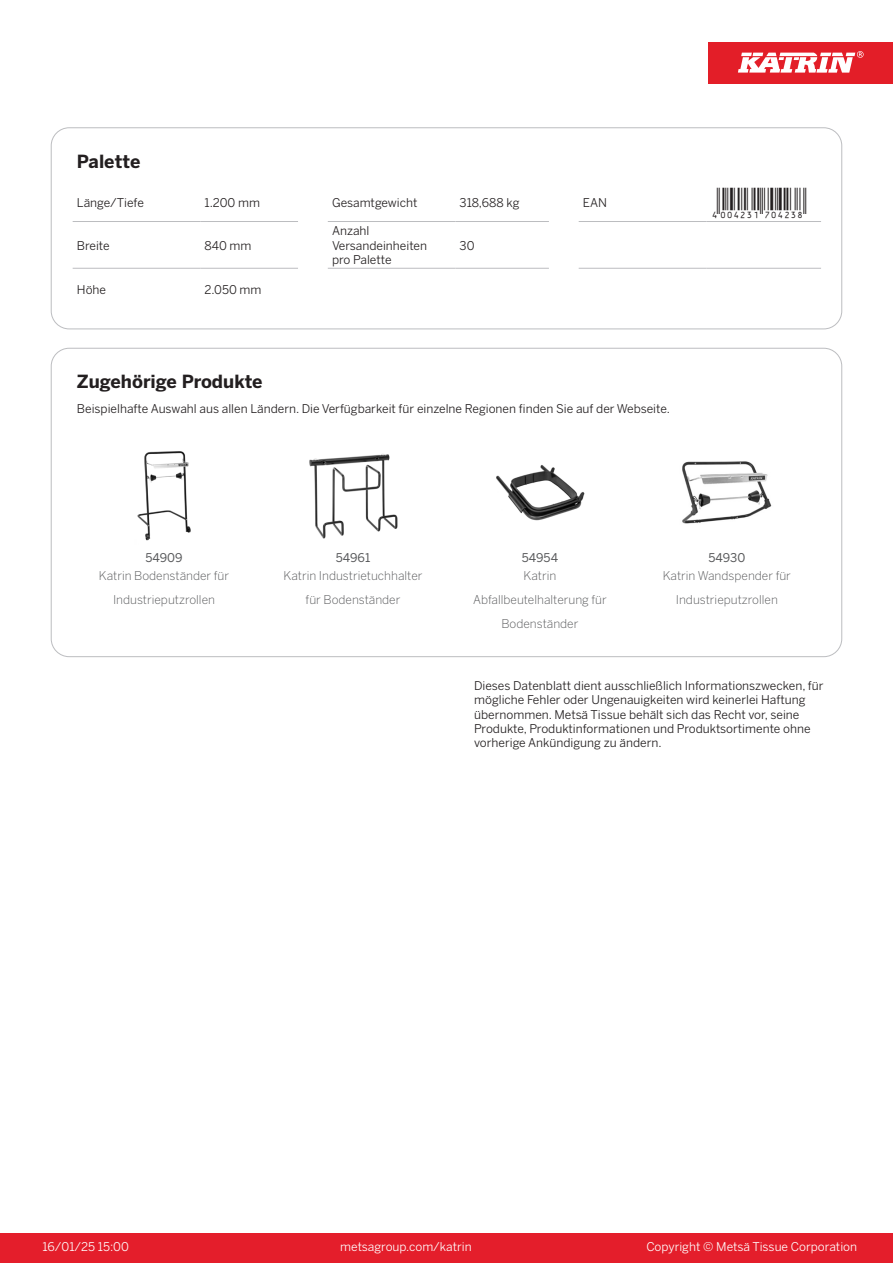
<style>
.page{position:relative;width:893px;height:1263px;background:#fff}
.page>*{position:absolute;margin:0;border:0;box-sizing:border-box;transform-origin:0 0}
.T_EAN{font:30px "Viisas EAN Matala";color:#231f20}
.T_TableHeader{font:700 18px "Benton Sans";color:#231f20}
.Disclaimer{font:12px/14.4px "Benton Sans";color:#231f20}
.T_TableBody{font:12px/14.4px "Benton Sans";color:#231f20}
.T_RelatedName{font:300 12px/24px "Benton Sans";color:#57585a;text-align:center}
.t1{font:12px "Benton Sans";color:#fff}
.T_RelatedCode{font:12px "Benton Sans";color:#57585a}
</style>
<div class="page">
<div style="left:0;top:1233px;width:893px;height:30px;background:#e41e2b"></div>
<div style="left:708px;top:43px;width:185px;height:41px;background:#e31e28"></div>
<svg style="left:738px;top:51px;width:126px;height:22px"></svg>
<hr style="left:73px;top:221px;width:127px;height:1px;background:#bcbdc0">
<hr style="left:200px;top:221px;width:98px;height:1px;background:#bcbdc0">
<hr style="left:328px;top:221px;width:127px;height:1px;background:#bcbdc0">
<hr style="left:455px;top:221px;width:94px;height:1px;background:#bcbdc0">
<hr style="left:579px;top:221px;width:127px;height:1px;background:#bcbdc0">
<hr style="left:706px;top:221px;width:115px;height:1px;background:#bcbdc0">
<hr style="left:73px;top:268px;width:127px;height:1px;background:#bcbdc0">
<hr style="left:200px;top:268px;width:98px;height:1px;background:#bcbdc0">
<hr style="left:328px;top:268px;width:127px;height:1px;background:#bcbdc0">
<hr style="left:455px;top:268px;width:94px;height:1px;background:#bcbdc0">
<hr style="left:579px;top:268px;width:127px;height:1px;background:#bcbdc0">
<hr style="left:706px;top:268px;width:115px;height:1px;background:#bcbdc0">
<div style="left:51px;top:128px;width:791px;height:201px;border:1px solid #bcbdc0;border-radius:18px"></div>
<img style="left:137px;top:451px;width:54px;height:90px">
<img style="left:309px;top:454px;width:89px;height:85px">
<img style="left:496px;top:465px;width:89px;height:56px">
<img style="left:682px;top:461px;width:90px;height:63px">
<p class="T_TableHeader" style="left:77px;top:150px;width:65px">Palette</p>
<p class="T_TableBody" style="left:77px;top:196px;width:68px">Länge/Tiefe</p>
<p class="T_TableBody" style="left:204px;top:196px;width:57px">1.200 mm</p>
<p class="T_TableBody" style="left:332px;top:196px;width:87px">Gesamtgewicht</p>
<p class="T_TableBody" style="left:460px;top:196px;width:61px">318,688 kg</p>
<p class="T_TableBody" style="left:583px;top:196px;width:26px">EAN</p>
<p class="T_EAN" style="left:710px;top:187px;width:97px">*4004231704238*</p>
<p class="T_TableBody" style="left:77px;top:238px;width:34px">Breite</p>
<p class="T_TableBody" style="left:204px;top:238px;width:49px">840 mm</p>
<p class="T_TableBody" style="left:332px;top:224px;width:97px">Anzahl<br>Versandeinheiten</p>
<p class="T_TableBody" style="left:332px;top:252px;width:61px">pro Palette</p>
<p class="T_TableBody" style="left:460px;top:238px;width:16px">30</p>
<p class="T_TableBody" style="left:77px;top:283px;width:31px">Höhe</p>
<p class="T_TableBody" style="left:204px;top:283px;width:59px">2.050 mm</p>
<p class="T_TableHeader" style="left:77px;top:370px;width:187px">Zugehörige Produkte</p>
<p class="T_TableBody" style="left:77px;top:402px;width:595px">Beispielhafte Auswahl aus allen Ländern. Die Verfügbarkeit für einzelne Regionen finden Sie auf der Webseite.</p>
<p class="T_RelatedCode" style="left:145px;top:550px;width:39px">54909</p>
<p class="T_RelatedCode" style="left:336px;top:550px;width:36px">54961</p>
<p class="T_RelatedCode" style="left:522px;top:550px;width:38px">54954</p>
<p class="T_RelatedCode" style="left:708px;top:550px;width:38px">54930</p>
<p class="T_RelatedName" style="left:99px;top:563px;width:132px">Katrin Bodenständer für<br>Industrieputzrollen</p>
<p class="T_RelatedName" style="left:284px;top:563px;width:140px">Katrin Industrietuchhalter für Bodenständer</p>
<p class="T_RelatedName" style="left:473px;top:563px;width:135px">Katrin<br>Abfallbeutelhalterung für<br>Bodenständer</p>
<p class="T_RelatedName" style="left:663px;top:563px;width:130px">Katrin Wandspender für<br>Industrieputzrollen</p>
<p class="Disclaimer" style="left:474px;top:678px;width:351px">Dieses Datenblatt dient ausschließlich Informationszwecken, für mögliche Fehler oder Ungenauigkeiten wird keinerlei Haftung übernommen. Metsä Tissue behält sich das Recht vor, seine Produkte, Produktinformationen und Produktsortimente ohne vorherige Ankündigung zu ändern.</p>
<p class="t1" style="left:43px;top:1239px;width:88px">16/01/25 15:00</p>
<p class="t1" style="left:340px;top:1239px;width:133px">metsagroup.com/katrin</p>
<p class="t1" style="left:646px;top:1239px;width:212px">Copyright © Metsä Tissue Corporation</p>
</div>
